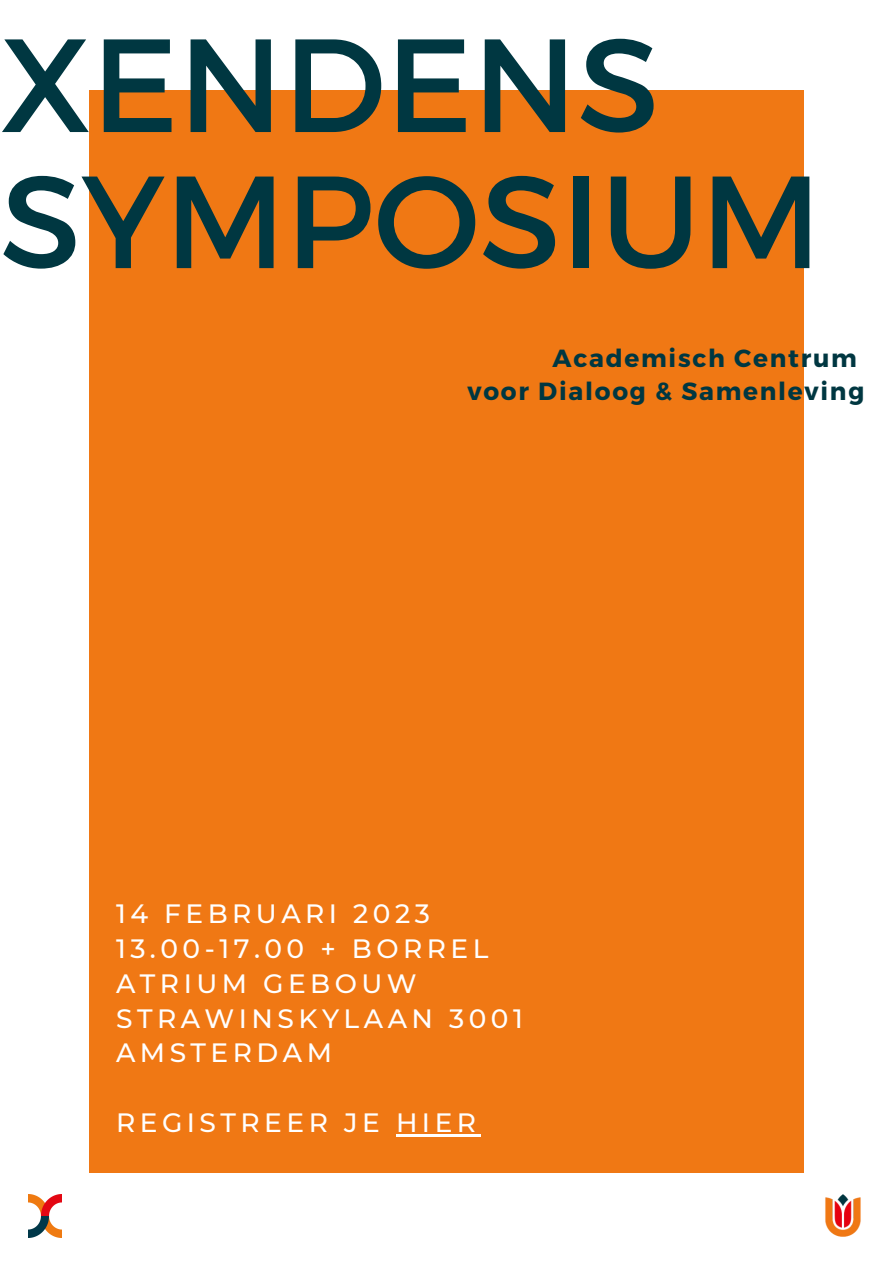
<style>
.page{position:relative;width:893px;height:1264px;background:#fff}
.page>*{position:absolute;margin:0;border:0;box-sizing:border-box;transform-origin:0 0}
.t1{font:132.3px "Montserrat";color:#003741}
.t2{font:130.8px "Montserrat";color:#003741}
.t3{font:500 26.4px/34.8px "Montserrat";letter-spacing:.17em;color:#fff}
.t4{font:700 24.75px/32.5px "Montserrat";letter-spacing:.07em;color:#003741}
</style>
<div class="page">
<div style="left:89px;top:90px;width:714px;height:1082px;background:#f07814"></div>
<img style="left:825px;top:1194px;width:36px;height:42px">
<img style="left:28px;top:1194px;width:34px;height:42px">
<hr style="left:396px;top:1134px;width:84px;height:2px;background:#fff">
<h1 class="t1" style="left:0;top:-1px;width:661px">XENDENS</h1>
<h2 class="t2" style="left:0;top:136px;width:823px">SYMPOSIUM</h2>
<p class="t4" style="left:467px;top:340px;width:398px;text-indent:85px">Academisch Centrum voor Dialoog &amp; Samenleving</p>
<p class="t3" style="left:116px;top:896px;width:408px">14 FEBRUARI 2023<br>13.00-17.00 + BORREL<br>ATRIUM GEBOUW<br>STRAWINSKYLAAN 3001<br>AMSTERDAM</p>
<p class="t3" style="left:116px;top:1105px;width:361px">REGISTREER JE HIER</p>
</div>
